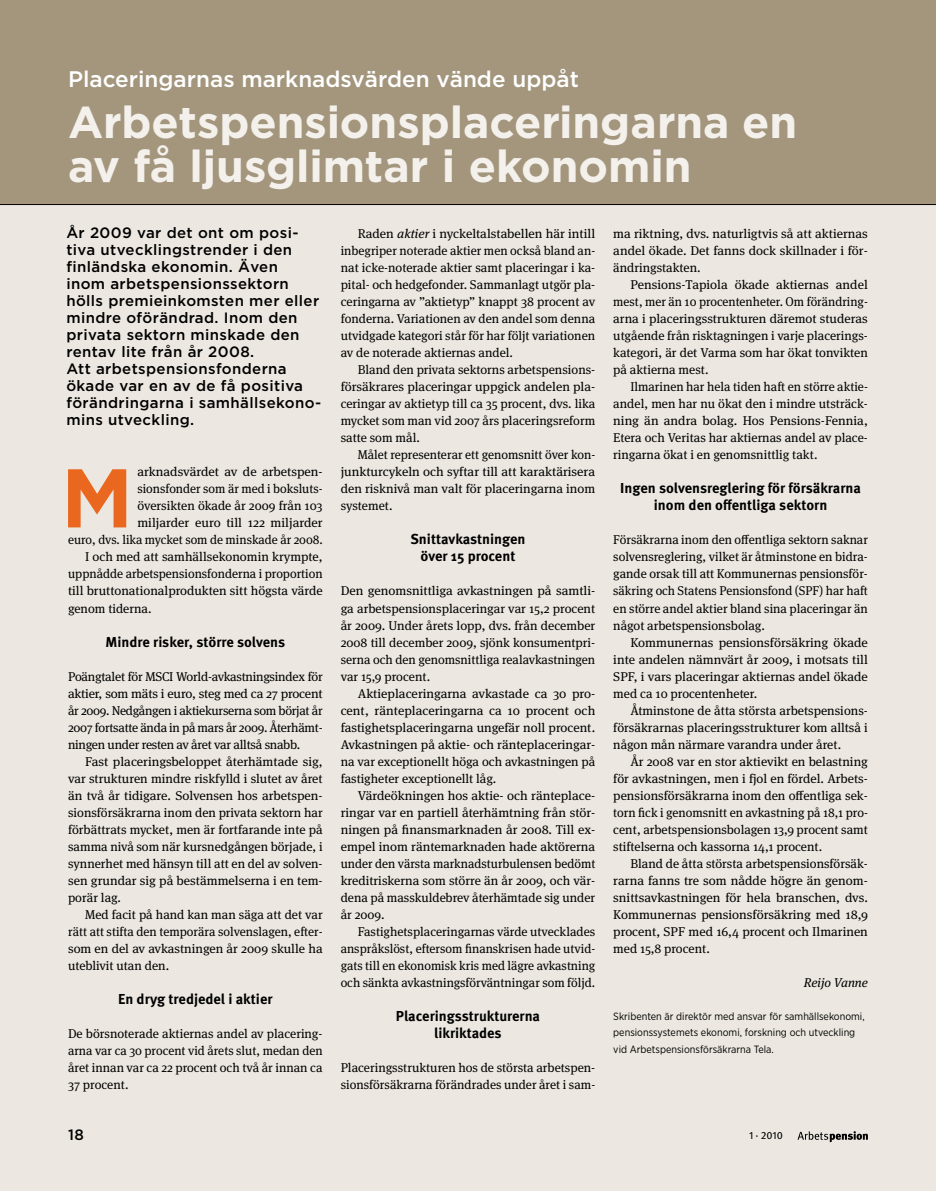
<style>
.page{position:relative;width:936px;height:1191px;background:#fff}
.page>*{position:absolute;margin:0;border:0;box-sizing:border-box;transform-origin:0 0}
.t1{font:700 83.1px "Gotham";color:#ea671f}
.t2{font:700 44.55px/44.5px "Gotham";color:#f4f1ec}
.t3{font:500 22.5px "Gotham";color:#fff}
.t4{font:500 15px/17px "Gotham";letter-spacing:.025em;color:#000}
.t5{font:700 14.4px/17px "Meta OT";color:#000;text-align:center}
.t6{font:12.75px/17px "Meta Serif OT";color:#000;text-align:justify}
.t7{font:italic 12.75px "Meta Serif OT";color:#000}
.t8{font:10.5px/16.5px "Gotham Narrow";color:#000}
.t9{font:10.5px "Meta OT";color:#000}
.s1{font-style:italic}
</style>
<div class="page">
<div style="left:0;top:204px;width:935px;height:987px;background:#ece8e1"></div>
<div style="left:0;top:0;width:935px;height:204px;background:#a3967d"></div>
<hr style="left:0;top:204px;width:935px;height:1px;background:#000">
<svg style="left:797px;top:1131px;width:70px;height:11px"></svg>
<h3 class="t3" style="left:68px;top:66px;width:512px">Placeringarnas marknadsvärden vände uppåt</h3>
<h2 class="t2" style="left:68px;top:99px;width:730px">Arbetspensionsplaceringarna en av få ljusglimtar i ekonomin</h2>
<p class="t4" style="left:66px;top:224px;width:256px">År 2009 var det ont om posi&shy;tiva utvecklingstrender i den finländska ekonomin. Även<br>inom arbetspensionssektorn hölls premieinkomsten mer eller mindre oförändrad. Inom den privata sektorn minskade den rentav lite från år 2008.<br>Att arbetspensionsfonderna ökade var en av de få positiva förändringarna i samhällsekono&shy;mins utveckling.</p>
<p class="t6" style="left:613px;top:226px;width:256px">ma riktning, dvs. naturligtvis så att aktiernas andel ökade. Det fanns dock skillnader i för&shy;ändringstakten.</p>
<p class="t6" style="left:613px;top:277px;width:256px;text-indent:17px">Pensions-Tapiola ökade aktiernas andel mest, mer än 10 procentenheter. Om förändring&shy;arna i placeringsstrukturen däremot studeras utgående från risktagningen i varje placerings&shy;kategori, är det Varma som har ökat tonvikten på aktierna mest.</p>
<p class="t6" style="left:613px;top:379px;width:256px;text-indent:17px">Ilmarinen har hela tiden haft en större aktie&shy;andel, men har nu ökat den i mindre utsträck&shy;ning än andra bolag. Hos Pensions-Fennia, Etera och Veritas har aktiernas andel av place&shy;ringarna ökat i en genomsnittlig takt.</p>
<p class="t5" style="left:620px;top:480px;width:242px">Ingen solvensreglering för försäkrarna inom den offentliga sektorn</p>
<p class="t6" style="left:613px;top:532px;width:256px">Försäkrarna inom den offentliga sektorn saknar solvensreglering, vilket är åtminstone en bidra&shy;gande orsak till att Kommunernas pensionsför&shy;säkring och Statens Pensionsfond (SPF) har haft en större andel aktier bland sina placeringar än något arbetspensionsbolag.</p>
<p class="t6" style="left:613px;top:634px;width:256px;text-indent:17px">Kommunernas pensionsförsäkring ökade inte andelen nämnvärt år 2009, i motsats till SPF, i vars placeringar aktiernas andel ökade med ca 10 procentenheter.</p>
<p class="t6" style="left:613px;top:702px;width:256px;text-indent:17px">Åtminstone de åtta största arbetspensions&shy;försäkrarnas placeringsstrukturer kom alltså i någon mån närmare varandra under året.</p>
<p class="t6" style="left:613px;top:753px;width:256px;text-indent:17px">År 2008 var en stor aktievikt en belastning för avkastningen, men i fjol en fördel. Arbets&shy;pensionsförsäkrarna inom den offentliga sek&shy;torn fick i genomsnitt en avkastning på 18,1 pro&shy;cent, arbetspensionsbolagen 13,9 procent samt stiftelserna och kassorna 14,1 procent.</p>
<p class="t6" style="left:613px;top:855px;width:256px;text-indent:17px">Bland de åtta största arbetspensionsförsäk&shy;rarna fanns tre som nådde högre än genom&shy;snittsavkastningen för hela branschen, dvs.<br>Kommunernas pensionsförsäkring med 18,9 procent, SPF med 16,4 procent och Ilmarinen med 15,8 procent.</p>
<p class="t7" style="left:803px;top:975px;width:66px">Reijo Vanne</p>
<p class="t8" style="left:613px;top:1007px;width:253px">Skribenten är direktör med ansvar för samhällsekonomi, pensionssystemets ekonomi, forskning och utveckling vid Arbetspensionsförsäkrarna Tela.</p>
<p class="t6" style="left:340px;top:226px;width:256px;text-indent:17px">Raden <span class="s1">aktier</span> i nyckeltalstabellen här intill inbegriper noterade aktier men också bland an&shy;nat icke-noterade aktier samt placeringar i ka&shy;pital- och hedgefonder. Sammanlagt utgör pla&shy;ceringarna av ”aktietyp” knappt 38 procent av fonderna. Variationen av den andel som denna utvidgade kategori står för har följt variationen av de noterade aktiernas andel.</p>
<p class="t6" style="left:340px;top:362px;width:256px;text-indent:17px">Bland den privata sektorns arbetspensions&shy;försäkrares placeringar uppgick andelen pla&shy;ceringar av aktietyp till ca 35 procent, dvs. lika mycket som man vid 2007 års placeringsreform satte som mål.</p>
<p class="t6" style="left:340px;top:447px;width:256px;text-indent:17px">Målet representerar ett genomsnitt över kon&shy;junkturcykeln och syftar till att karaktärisera den risknivå man valt för placeringarna inom systemet.</p>
<p class="t5" style="left:410px;top:531px;width:117px">Snittavkastningen över 15 procent</p>
<p class="t6" style="left:340px;top:583px;width:256px">Den genomsnittliga avkastningen på samtli&shy;ga arbetspensionsplaceringar var 15,2 procent år 2009. Under årets lopp, dvs. från december 2008 till december 2009, sjönk konsumentpri&shy;serna och den genomsnittliga realavkastningen var 15,9 procent.</p>
<p class="t6" style="left:340px;top:685px;width:256px;text-indent:17px">Aktieplaceringarna avkastade ca 30 pro&shy;cent, ränteplaceringarna ca 10 procent och fastighetsplaceringarna ungefär noll procent.<br>Avkastningen på aktie- och ränteplaceringar&shy;na var exceptionellt höga och avkastningen på fastigheter exceptionellt låg.</p>
<p class="t6" style="left:340px;top:787px;width:256px;text-indent:17px">Värdeökningen hos aktie- och ränteplace&shy;ringar var en partiell återhämtning från stör&shy;ningen på finansmarknaden år 2008. Till ex&shy;empel inom räntemarknaden hade aktörerna under den värsta marknadsturbulensen bedömt kreditriskerna som större än år 2009, och vär&shy;dena på masskuldebrev återhämtade sig under år 2009.</p>
<p class="t6" style="left:340px;top:923px;width:256px;text-indent:17px">Fastighetsplaceringarnas värde utvecklades anspråkslöst, eftersom finanskrisen hade utvid&shy;gats till en ekonomisk kris med lägre avkastning och sänkta avkastningsförväntningar som följd.</p>
<p class="t5" style="left:396px;top:1007px;width:146px">Placeringsstrukturerna likriktades</p>
<p class="t6" style="left:340px;top:1059px;width:256px">Placeringsstrukturen hos de största arbetspen&shy;sionsförsäkrarna förändrades under året i sam-</p>
<h1 class="t1" style="left:61px;top:450px;width:74px">M</h1>
<p class="t6" style="left:137px;top:464px;width:187px">arknadsvärdet av de arbetspen-</p>
<p class="t6" style="left:137px;top:481px;width:187px">sionsfonder som är med i boksluts-</p>
<p class="t6" style="left:137px;top:498px;width:187px">översikten ökade år 2009 från 103</p>
<p class="t6" style="left:137px;top:515px;width:187px">miljarder euro till 122 miljarder</p>
<p class="t6" style="left:68px;top:532px;width:256px">euro, dvs. lika mycket som de minskade år 2008.</p>
<p class="t6" style="left:85px;top:549px;width:239px">I och med att samhällsekonomin krympte,</p>
<p class="t6" style="left:68px;top:566px;width:256px">uppnådde arbetspensionsfonderna i proportion</p>
<p class="t6" style="left:68px;top:583px;width:256px">till bruttonationalprodukten sitt högsta värde</p>
<p class="t6" style="left:68px;top:600px;width:85px">genom tiderna.</p>
<p class="t5" style="left:105px;top:633px;width:181px">Mindre risker, större solvens</p>
<p class="t6" style="left:68px;top:668px;width:256px">Poängtalet för MSCI World-avkastningsindex för aktier, som mäts i euro, steg med ca 27 procent år 2009. Nedgången i aktiekurserna som börjat år 2007 fortsatte ända in på mars år 2009. Återhämt&shy;ningen under resten av året var alltså snabb.</p>
<p class="t6" style="left:68px;top:753px;width:256px;text-indent:17px">Fast placeringsbeloppet återhämtade sig, var strukturen mindre riskfylld i slutet av året än två år tidigare. Solvensen hos arbetspen&shy;sionsförsäkrarna inom den privata sektorn har förbättrats mycket, men är fortfarande inte på samma nivå som när kursnedgången började, i synnerhet med hänsyn till att en del av solven&shy;sen grundar sig på bestämmelserna i en tem&shy;porär lag.</p>
<p class="t6" style="left:68px;top:906px;width:256px;text-indent:17px">Med facit på hand kan man säga att det var rätt att stifta den temporära solvenslagen, efter&shy;som en del av avkastningen år 2009 skulle ha uteblivit utan den.</p>
<p class="t5" style="left:118px;top:990px;width:156px">En dryg tredjedel i aktier</p>
<p class="t6" style="left:68px;top:1025px;width:256px">De börsnoterade aktiernas andel av placering&shy;arna var ca 30 procent vid årets slut, medan den året innan var ca 22 procent och två år innan ca 37 procent.</p>
<p class="t4" style="left:68px;top:1125px;width:17px">18</p>
<p class="t9" style="left:749px;top:1129px;width:35px">1 · 2010</p>
</div>
